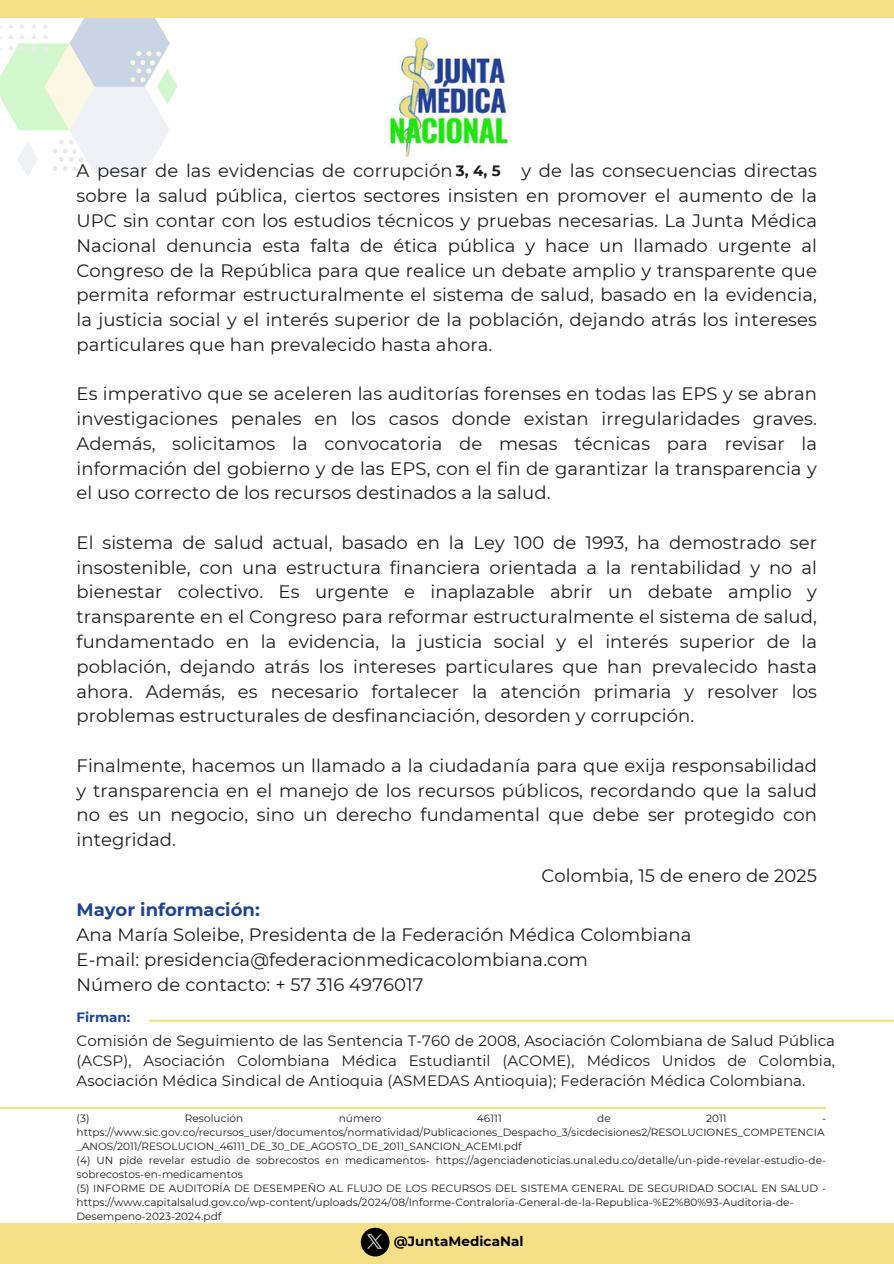
<style>
.page{position:relative;width:894px;height:1264px;background:#fff}
.page>*{position:absolute;margin:0;border:0;box-sizing:border-box;transform-origin:0 0}
.t1{font:18px/24.8px "Montserrat";letter-spacing:.005em;color:#1d1d1d;text-align:justify}
.t2{font:700 18px "Montserrat";color:#1f4497}
.t3{font:15px/20.2px "Montserrat";letter-spacing:.005em;color:#1d1d1d;text-align:justify}
.t4{font:700 15px "Montserrat";color:#1d1d1d}
.t5{font:700 13.5px "Montserrat";letter-spacing:.005em;color:#000}
.t6{font:700 13.5px "Montserrat";color:#1f4497}
.t7{font:10.5px/14px "Montserrat";letter-spacing:.005em;color:#1d1d1d}
</style>
<div class="page">
<div style="left:0;top:1223px;width:893px;height:40px;background:#f6e087"></div>
<svg style="left:0;top:18px;width:177px;height:158px"></svg>
<div style="left:0;top:0;width:893px;height:18px;background:#f6e087"></div>
<img style="left:361px;top:1227px;width:28px;height:29px;border-radius:50%">
<img style="left:384px;top:37px;width:125px;height:121px">
<hr style="left:149px;top:1019px;width:744px;height:2px;background:#f6e087">
<hr style="left:0;top:1106px;width:825px;height:2px;background:#f6e087">
<h2 class="t1" style="left:76px;top:159px;width:741px;text-indent:445px">y de las consecuencias directas sobre la salud pública, ciertos sectores insisten en promover el aumento de la UPC sin contar con los estudios técnicos y pruebas necesarias. La Junta Médica Nacional denuncia esta falta de ética pública y hace un llamado urgente al Congreso de la República para que realice un debate amplio y transparente que permita reformar estructuralmente el sistema de salud, basado en la evidencia, la justicia social y el interés superior de la población, dejando atrás los intereses particulares que han prevalecido hasta ahora.</h2>
<h2 class="t1" style="left:76px;top:381px;width:741px">Es imperativo que se aceleren las auditorías forenses en todas las EPS y se abran investigaciones penales en los casos donde existan irregularidades graves.<br>Además, solicitamos la convocatoria de mesas técnicas para revisar la información del gobierno y de las EPS, con el fin de garantizar la transparencia y el uso correcto de los recursos destinados a la salud.</h2>
<h2 class="t1" style="left:76px;top:530px;width:741px">El sistema de salud actual, basado en la Ley 100 de 1993, ha demostrado ser insostenible, con una estructura financiera orientada a la rentabilidad y no al bienestar colectivo. Es urgente e inaplazable abrir un debate amplio y transparente en el Congreso para reformar estructuralmente el sistema de salud, fundamentado en la evidencia, la justicia social y el interés superior de la población, dejando atrás los intereses particulares que han prevalecido hasta ahora. Además, es necesario fortalecer la atención primaria y resolver los problemas estructurales de desfinanciación, desorden y corrupción.</h2>
<h2 class="t1" style="left:76px;top:753px;width:741px">Finalmente, hacemos un llamado a la ciudadanía para que exija responsabilidad y transparencia en el manejo de los recursos públicos, recordando que la salud no es un negocio, sino un derecho fundamental que debe ser protegido con integridad.</h2>
<h2 class="t1" style="left:76px;top:159px;width:377px">A pesar de las evidencias de corrupción</h2>
<p class="t4" style="left:455px;top:161px;width:47px">3, 4, 5</p>
<h1 class="t1" style="left:541px;top:862px;width:277px">Colombia, 15 de enero de 2025</h1>
<h2 class="t2" style="left:76px;top:898px;width:185px">Mayor información:</h2>
<p class="t1" style="left:76px;top:922px;width:616px">Ana María Soleibe, Presidenta de la Federación Médica Colombiana<br>E-mail: presidencia@federacionmedicacolombiana.com</p>
<h3 class="t1" style="left:76px;top:971px;width:348px">Número de contacto: + 57 316 4976017</h3>
<h3 class="t6" style="left:76px;top:1008px;width:55px">Firman:</h3>
<h2 class="t3" style="left:76px;top:1030px;width:759px">Comisión de Seguimiento de las Sentencia T-760 de 2008, Asociación Colombiana de Salud Pública (ACSP), Asociación Colombiana Médica Estudiantil (ACOME), Médicos Unidos de Colombia, Asociación Médica Sindical de Antioquia (ASMEDAS Antioquia); Federación Médica Colombiana.</h2>
<p class="t7" style="left:76px;top:1111px;width:14px">(3)</p>
<p class="t7" style="left:185px;top:1111px;width:60px">Resolución</p>
<p class="t7" style="left:338px;top:1111px;width:44px">número</p>
<p class="t7" style="left:476px;top:1111px;width:26px">46111</p>
<p class="t7" style="left:597px;top:1111px;width:15px">de</p>
<p class="t7" style="left:705px;top:1111px;width:22px">2011</p>
<p class="t7" style="left:76px;top:1111px;width:750px;text-indent:745px">- https://www.sic.gov.co/recursos_user/documentos/normatividad/Publicaciones_Despacho_3/sicdecisiones2/RESOLUCIONES_COMPETENCIA _ANOS/2011/RESOLUCION_46111_DE_30_DE_AGOSTO_DE_2011_SANCION_ACEMI.pdf</p>
<p class="t7" style="left:76px;top:1153px;width:750px">(4) UN pide revelar estudio de sobrecostos en medicamentos- https://agenciadenoticias.unal.edu.co/detalle/un-pide-revelar-estudio-de&shy;sobrecostos-en-medicamentos</p>
<p class="t7" style="left:76px;top:1181px;width:750px">(5) INFORME DE AUDITORÍA DE DESEMPEÑO AL FLUJO DE LOS RECURSOS DEL SISTEMA GENERAL DE SEGURIDAD SOCIAL EN SALUD - https://www.capitalsalud.gov.co/wp-content/uploads/2024/08/Informe-Contraloria-General-de-la-Republica-%E2%80%93-Auditoria-de-<br>Desempeno-2023-2024.pdf</p>
<p class="t5" style="left:393px;top:1232px;width:131px">@JuntaMedicaNal</p>
</div>
